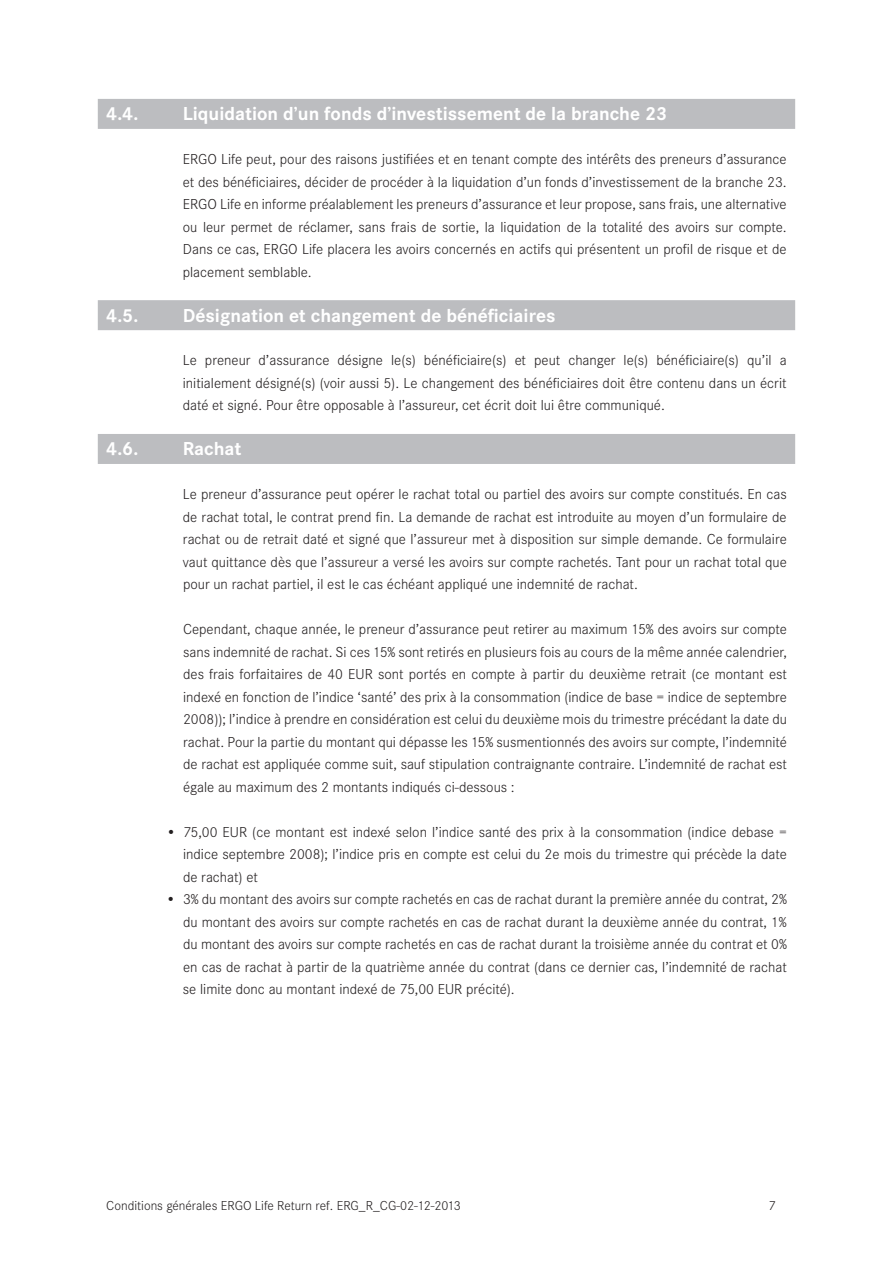
<style>
.page{position:relative;width:893px;height:1263px;background:#fff}
.page>*{position:absolute;margin:0;border:0;box-sizing:border-box;transform-origin:0 0}
.t1{font:700 19.5px "Corporate S";color:#fff}
.t2{font:300 15px/22.5px "Corporate S";color:#231f20;text-align:justify}
.t3{font:300 13.5px "Corporate S";color:#231f20}
</style>
<div class="page">
<div style="left:98px;top:99px;width:697px;height:30px;background:#bcbdc0"></div>
<div style="left:98px;top:300px;width:697px;height:30px;background:#bcbdc0"></div>
<div style="left:98px;top:434px;width:697px;height:30px;background:#bcbdc0"></div>
<h1 class="t1" style="left:106px;top:103px;width:34px">4.4.</h1>
<h1 class="t1" style="left:183px;top:103px;width:486px">Liquidation d’un fonds d’investissement de la branche 23</h1>
<p class="t2" style="left:183px;top:148px;width:605px">ERGO Life peut, pour des raisons justifiées et en tenant compte des intérêts des preneurs d’assurance et des bénéficiaires, décider de procéder à la liquidation d’un fonds d’investissement de la branche 23.<br>ERGO Life en informe préalablement les preneurs d’assurance et leur propose, sans frais, une alternative ou leur permet de réclamer, sans frais de sortie, la liquidation de la totalité des avoirs sur compte.<br>Dans ce cas, ERGO Life placera les avoirs concernés en actifs qui présentent un profil de risque et de placement semblable.</p>
<h1 class="t1" style="left:106px;top:304px;width:34px">4.5.</h1>
<h1 class="t1" style="left:183px;top:304px;width:374px">Désignation et changement de bénéficiaires</h1>
<p class="t2" style="left:183px;top:349px;width:605px">Le preneur d’assurance désigne le(s) bénéficiaire(s) et peut changer le(s) bénéficiaire(s) qu’il a initialement désigné(s) (voir aussi 5). Le changement des bénéficiaires doit être contenu dans un écrit daté et signé. Pour être opposable à l’assureur, cet écrit doit lui être communiqué.</p>
<h1 class="t1" style="left:106px;top:438px;width:34px">4.6.</h1>
<h1 class="t1" style="left:183px;top:438px;width:60px">Rachat</h1>
<p class="t2" style="left:183px;top:483px;width:605px">Le preneur d’assurance peut opérer le rachat total ou partiel des avoirs sur compte constitués. En cas de rachat total, le contrat prend fin. La demande de rachat est introduite au moyen d’un formulaire de rachat ou de retrait daté et signé que l’assureur met à disposition sur simple demande. Ce formulaire vaut quittance dès que l’assureur a versé les avoirs sur compte rachetés. Tant pour un rachat total que pour un rachat partiel, il est le cas échéant appliqué une indemnité de rachat.</p>
<p class="t2" style="left:183px;top:618px;width:605px">Cependant, chaque année, le preneur d’assurance peut retirer au maximum 15% des avoirs sur compte sans indemnité de rachat. Si ces 15% sont retirés en plusieurs fois au cours de la même année calendrier, des frais forfaitaires de 40 EUR sont portés en compte à partir du deuxième retrait (ce montant est indexé en fonction de l’indice ‘santé’ des prix à la consommation (indice de base = indice de septembre 2008)); l’indice à prendre en considération est celui du deuxième mois du trimestre précédant la date du rachat. Pour la partie du montant qui dépasse les 15% susmentionnés des avoirs sur compte, l’indemnité de rachat est appliquée comme suit, sauf stipulation contraignante contraire. L’indemnité de rachat est égale au maximum des 2 montants indiqués ci-dessous :</p>
<p class="t2" style="left:183px;top:821px;width:605px;text-indent:-17px">• 75,00 EUR (ce montant est indexé selon l’indice santé des prix à la consommation (indice debase = indice septembre 2008); l’indice pris en compte est celui du 2e mois du trimestre qui précède la date de rachat) et</p>
<p class="t2" style="left:183px;top:888px;width:605px;text-indent:-17px">• 3% du montant des avoirs sur compte rachetés en cas de rachat durant la première année du contrat, 2% du montant des avoirs sur compte rachetés en cas de rachat durant la deuxième année du contrat, 1% du montant des avoirs sur compte rachetés en cas de rachat durant la troisième année du contrat et 0% en cas de rachat à partir de la quatrième année du contrat (dans ce dernier cas, l’indemnité de rachat se limite donc au montant indexé de 75,00 EUR précité).</p>
<p class="t3" style="left:106px;top:1198px;width:356px">Conditions générales ERGO Life Return ref. ERG_R_CG-02-12-2013</p>
<p class="t3" style="left:768px;top:1198px;width:9px">7</p>
</div>
